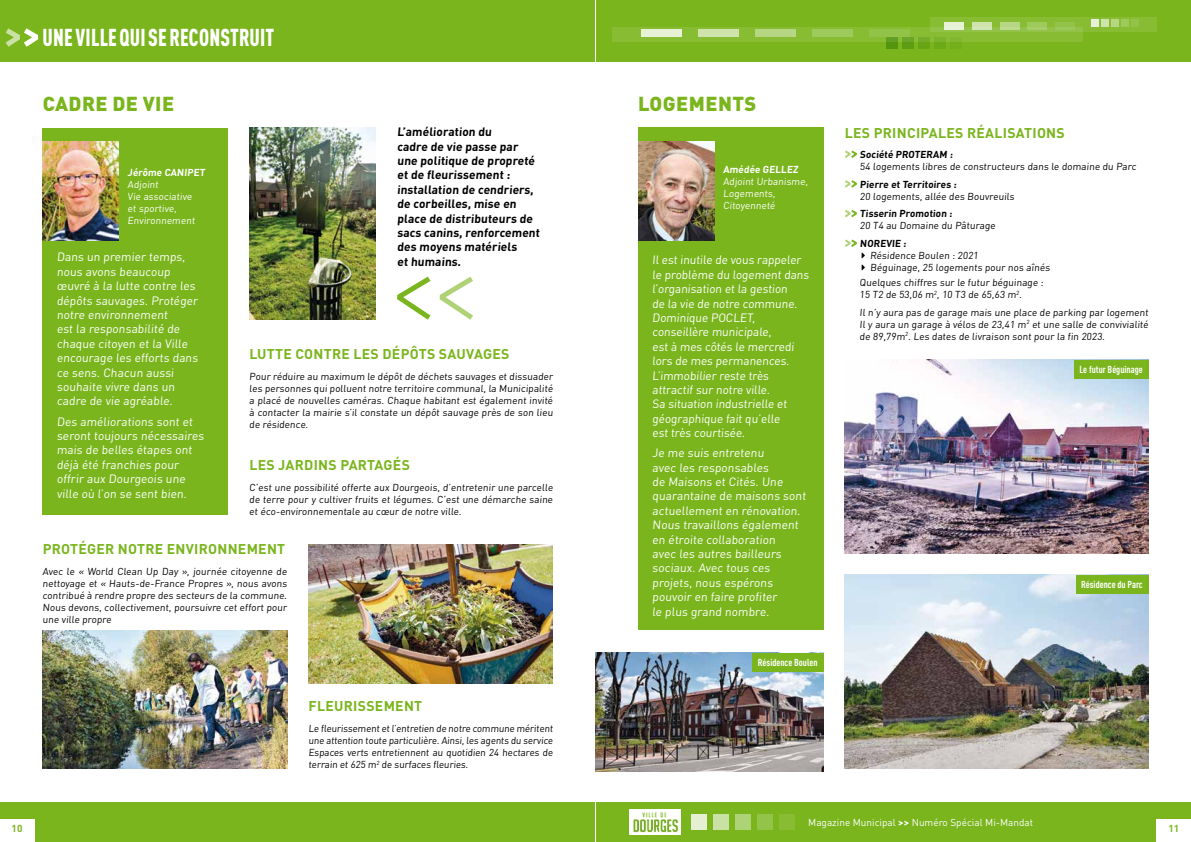
<style>
.page{position:relative;width:1191px;height:842px;background:#fff}
.page>*{position:absolute;margin:0;border:0;box-sizing:border-box;transform-origin:0 0}
.t1{font:900 condensed 24.1px "DIN Pro";letter-spacing:.01em;color:#fff;scale:.86 1}
.t2{font:900 20px "DIN Pro";letter-spacing:.02em;color:#7ab51d}
.t3{font:700 14px "DIN Pro";letter-spacing:.02em;color:#7ab51d}
.t4{font:12px/14.4px "DIN Pro";color:#fff}
.t5{font:700 12px/14.4px "DIN Pro";color:#000}
.t6{font:10px/12px "DIN Pro";color:#000;text-align:justify}
.t7{font:10px/12px "DIN Pro";color:#fff}
.t8{font:700 10px "DIN Pro";color:#000}
.t9{font:700 condensed 10px "DIN Pro";color:#fff}
.t10{font:700 10px "DIN Pro";color:#fff}
.t11{font:700 10px "DIN Pro";color:#7ab51d}
.s1{font-weight:700}
</style>
<div class="page">
<div style="left:595px;top:0;width:596px;height:62px;background:#7ab51d"></div>
<svg style="left:934px;top:41px;width:11px;height:8px"></svg>
<svg style="left:918px;top:41px;width:11px;height:8px"></svg>
<svg style="left:902px;top:41px;width:11px;height:8px"></svg>
<svg style="left:886px;top:41px;width:11px;height:8px"></svg>
<svg style="left:612px;top:27px;width:471px;height:14px;background:#88bc37"></svg>
<svg style="left:930px;top:17px;width:227px;height:14px;background:#8cbf3d"></svg>
<div style="left:0;top:0;width:595px;height:62px;background:#7ab51d"></div>
<div style="left:0;top:802px;width:595px;height:40px;background:#7ab51d"></div>
<div style="left:595px;top:802px;width:596px;height:40px;background:#7ab51d"></div>
<div style="left:779px;top:814px;width:15px;height:16px;background:#87bc33"></div>
<div style="left:757px;top:814px;width:15px;height:16px;background:#94c349"></div>
<div style="left:735px;top:814px;width:15px;height:16px;background:#aed276"></div>
<div style="left:713px;top:814px;width:15px;height:16px;background:#c9e1a4"></div>
<div style="left:691px;top:814px;width:16px;height:16px;background:#e4f0d1"></div>
<div style="left:1131px;top:20px;width:7px;height:7px;background:#92c247"></div>
<div style="left:1121px;top:20px;width:7px;height:7px;background:#9ec95b"></div>
<div style="left:1111px;top:20px;width:7px;height:7px;background:#b6d683"></div>
<div style="left:1101px;top:20px;width:7px;height:7px;background:#cfe4ad"></div>
<div style="left:1091px;top:20px;width:7px;height:7px;background:#e7f1d6"></div>
<svg style="left:1055px;top:23px;width:19px;height:7px"></svg>
<svg style="left:1027px;top:23px;width:20px;height:7px"></svg>
<div style="left:999px;top:23px;width:20px;height:7px;background:#b6d683"></div>
<div style="left:972px;top:23px;width:19px;height:7px;background:#cfe4ad"></div>
<div style="left:944px;top:23px;width:20px;height:7px;background:#e7f1d6"></div>
<div style="left:869px;top:30px;width:41px;height:7px;background:#92c247"></div>
<div style="left:812px;top:30px;width:41px;height:7px;background:#9ec95b"></div>
<div style="left:755px;top:30px;width:41px;height:7px;background:#b6d683"></div>
<div style="left:698px;top:30px;width:40px;height:7px;background:#cfe4ad"></div>
<div style="left:641px;top:30px;width:40px;height:7px;background:#e7f1d6"></div>
<div style="left:43px;top:128px;width:185px;height:387px;background:#7ab51d"></div>
<img style="left:43px;top:142px;width:75px;height:99px">
<img style="left:249px;top:128px;width:127px;height:192px">
<div style="left:638px;top:128px;width:185px;height:502px;background:#7ab51d"></div>
<svg style="left:845px;top:150px;width:12px;height:8px"></svg>
<svg style="left:845px;top:180px;width:12px;height:8px"></svg>
<svg style="left:845px;top:210px;width:12px;height:8px"></svg>
<img style="left:638px;top:142px;width:76px;height:99px">
<img style="left:844px;top:360px;width:304px;height:193px">
<img style="left:844px;top:575px;width:304px;height:193px">
<svg style="left:5px;top:28px;width:34px;height:19px"></svg>
<img style="left:43px;top:630px;width:244px;height:138px">
<img style="left:308px;top:544px;width:245px;height:139px">
<svg style="left:397px;top:276px;width:76px;height:44px"></svg>
<div style="left:1073px;top:360px;width:75px;height:19px;background:#7ab51d"></div>
<div style="left:1075px;top:575px;width:73px;height:19px;background:#7ab51d"></div>
<img style="left:595px;top:653px;width:228px;height:119px">
<div style="left:752px;top:653px;width:71px;height:19px;background:#7ab51d"></div>
<div style="left:0;top:819px;width:34px;height:23px;background:#fff"></div>
<div style="left:1157px;top:819px;width:34px;height:23px;background:#fff"></div>
<img style="left:629px;top:809px;width:51px;height:26px">
<svg style="left:845px;top:239px;width:12px;height:8px"></svg>
<h1 class="t1" style="left:43px;top:19px;width:271px">UNE VILLE QUI SE RECONSTRUIT</h1>
<h2 class="t2" style="left:43px;top:86px;width:133px">CADRE DE VIE</h2>
<p class="t10" style="left:128px;top:164px;width:80px">Jérôme CANIPET</p>
<p class="t7" style="left:128px;top:177px;width:70px">Adjoint<br>Vie associative et sportive,<br>Environnement</p>
<p class="t4" style="left:57px;top:249px;width:144px">Dans un premier temps, nous avons beaucoup œuvré à la lutte contre les dépôts sauvages. Protéger notre environnement<br>est la responsabilité de chaque citoyen et la Ville encourage les efforts dans ce sens. Chacun aussi souhaite vivre dans un cadre de vie agréable.</p>
<p class="t4" style="left:57px;top:413px;width:150px">Des améliorations sont et seront toujours nécessaires mais de belles étapes ont déjà été franchies pour offrir aux Dourgeois une ville où l’on se sent bien.</p>
<p class="t5" style="left:397px;top:123px;width:146px">L’amélioration du<br>cadre de vie passe par une politique de propreté et de fleurissement : installation de cendriers, de corbeilles, mise en place de distributeurs de sacs canins, renforcement des moyens matériels<br>et humains.</p>
<h3 class="t3" style="left:249px;top:342px;width:262px">LUTTE CONTRE LES DÉPÔTS SAUVAGES</h3>
<p class="t6" style="left:249px;top:369px;width:306px">Pour réduire au maximum le dépôt de déchets sauvages et dissuader les personnes qui polluent notre territoire communal, la Municipalité a placé de nouvelles caméras. Chaque habitant est également invité à contacter la mairie s’il constate un dépôt sauvage près de son lieu de résidence.</p>
<h3 class="t3" style="left:249px;top:453px;width:162px">LES JARDINS PARTAGÉS</h3>
<p class="t6" style="left:249px;top:480px;width:306px">C’est une possibilité offerte aux Dourgeois, d’entretenir une parcelle de terre pour y cultiver fruits et légumes. C’est une démarche saine et éco-environnementale au cœur de notre ville.</p>
<h3 class="t3" style="left:43px;top:537px;width:244px">PROTÉGER NOTRE ENVIRONNEMENT</h3>
<p class="t6" style="left:43px;top:564px;width:247px">Avec le « World Clean Up Day », journée citoyenne de nettoyage et « Hauts-de-France Propres », nous avons contribué à rendre propre des secteurs de la commune.<br>Nous devons, collectivement, poursuivre cet effort pour une ville propre</p>
<h3 class="t3" style="left:309px;top:694px;width:115px">FLEURISSEMENT</h3>
<p class="t6" style="left:308px;top:721px;width:247px">Le fleurissement et l’entretien de notre commune méritent une attention toute particulière. Ainsi, les agents du service Espaces verts entretiennent au quotidien 24 hectares de terrain et 625 m<sup>2</sup> de surfaces fleuries.</p>
<h2 class="t2" style="left:638px;top:86px;width:119px">LOGEMENTS</h2>
<p class="t10" style="left:723px;top:161px;width:78px">Amédée GELLEZ</p>
<p class="t7" style="left:723px;top:174px;width:88px">Adjoint Urbanisme,<br>Logements,<br>Citoyenneté</p>
<p class="t4" style="left:652px;top:252px;width:160px">Il est inutile de vous rappeler le problème du logement dans l’organisation et la gestion<br>de la vie de notre commune.<br>Dominique POCLET, conseillère municipale,<br>est à mes côtés le mercredi lors de mes permanences.<br>L’immobilier reste très attractif sur notre ville.<br>Sa situation industrielle et géographique fait qu’elle<br>est très courtisée.</p>
<p class="t4" style="left:652px;top:444px;width:157px">Je me suis entretenu<br>avec les responsables<br>de Maisons et Cités. Une quarantaine de maisons sont actuellement en rénovation.<br>Nous travaillons également en étroite collaboration<br>avec les autres bailleurs sociaux. Avec tous ces projets, nous espérons pouvoir en faire profiter<br>le plus grand nombre.</p>
<p class="t9" style="left:758px;top:655px;width:61px">Résidence Boulen</p>
<h3 class="t3" style="left:845px;top:121px;width:221px">LES PRINCIPALES RÉALISATIONS</h3>
<p class="t8" style="left:860px;top:146px;width:96px">Société PROTERAM :</p>
<p class="t6" style="left:860px;top:159px;width:279px">54 logements libres de constructeurs dans le domaine du Parc</p>
<p class="t8" style="left:860px;top:176px;width:99px">Pierre et Territoires :</p>
<p class="t6" style="left:860px;top:189px;width:157px">20 logements, allée des Bouvreuils</p>
<p class="t8" style="left:860px;top:205px;width:95px">Tisserin Promotion :</p>
<p class="t6" style="left:860px;top:219px;width:138px">20 T4 au Domaine du Pâturage</p>
<p class="t8" style="left:860px;top:235px;width:49px">NOREVIE :</p>
<p class="t6" style="left:870px;top:248px;width:182px">Résidence Boulen : 2021<br>Béguinage, 25 logements pour nos aînés</p>
<p class="t6" style="left:859px;top:275px;width:186px">Quelques chiffres sur le futur béguinage :<br>15 T2 de 53,06 m<sup>2</sup>, 10 T3 de 65,63 m<sup>2</sup>.</p>
<p class="t6" style="left:859px;top:305px;width:291px">Il n’y aura pas de garage mais une place de parking par logement Il y aura un garage à vélos de 23,41 m<sup>2</sup> et une salle de convivialité de 89,79m<sup>2</sup>. Les dates de livraison sont pour la fin 2023.</p>
<p class="t9" style="left:1079px;top:362px;width:65px">Le futur Béguinage</p>
<p class="t9" style="left:1081px;top:577px;width:63px">Résidence du Parc</p>
<p class="t7" style="left:808px;top:815px;width:226px">Magazine Municipal <span class="s1">&gt;&gt;</span> Numéro Spécial Mi-Mandat</p>
<p class="t11" style="left:12px;top:820px;width:12px">10</p>
<p class="t11" style="left:1168px;top:820px;width:12px">11</p>
</div>
